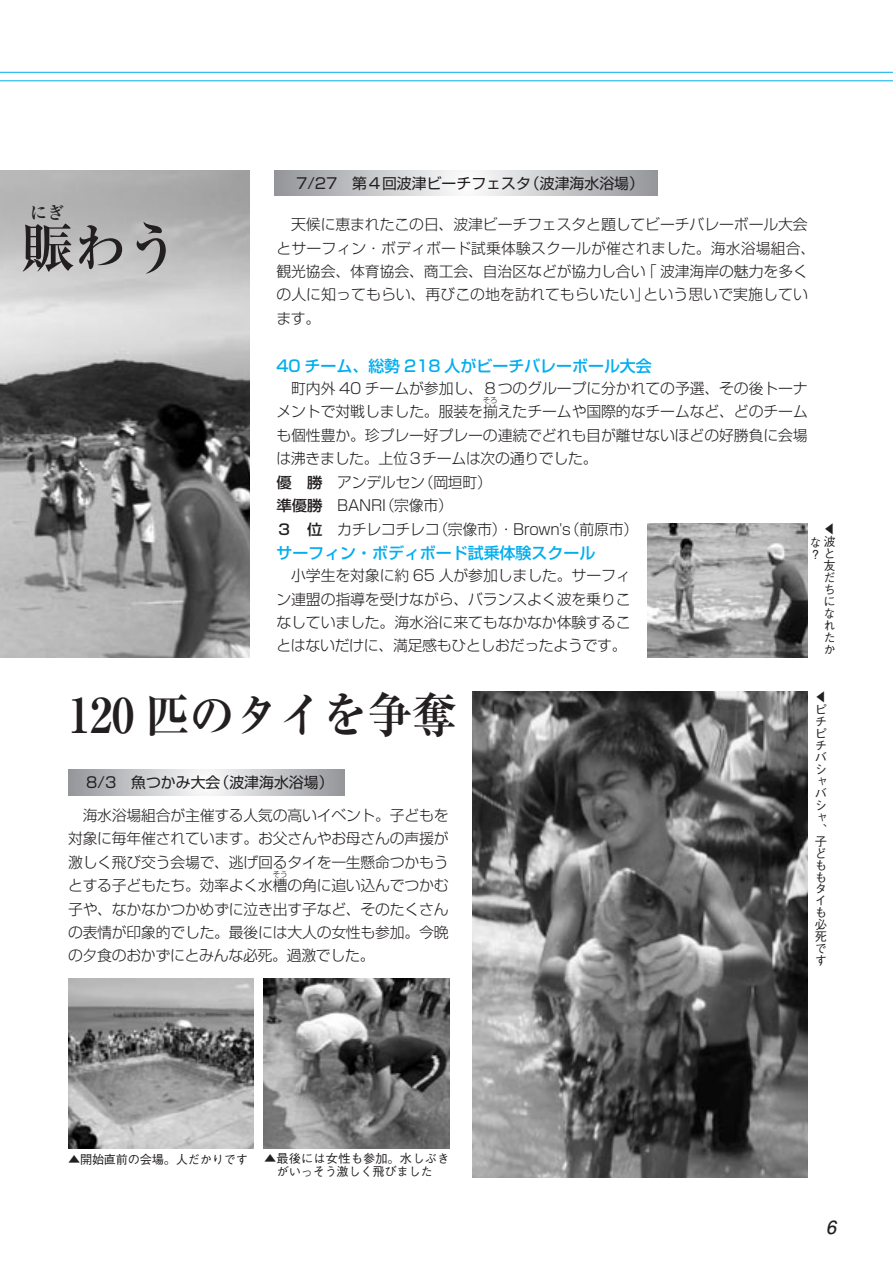
<style>
.page{position:relative;width:893px;height:1263px;background:#fff}
.page>*{position:absolute;margin:0;border:0;box-sizing:border-box;transform-origin:0 0}
.t1{font:700 53.1px "Ryumin Pro";color:#231f20}
.t2{font:700 47.85px "Ryumin Pro";letter-spacing:-.02em;color:#231f20;scale:.95 1}
.t3{font:italic 700 18px "Futo Go B101 Pro";color:#231f20}
.t4{font:700 16.95px "Ryumin Pro";color:#231f20}
.t5{font:500 15.9px "Shin Go Pro";color:#00aeef}
.t6{font:300 14.85px/23.4px "Shin Go Pro";letter-spacing:-.01em;color:#231f20;text-align:justify}
.t7{font:14.85px "Shin Go Pro";color:#231f20}
.t8{font:300 14.85px "Shin Go Pro";letter-spacing:.01em;color:#231f20}
.t9{font:500 12.15px/12px "Gothic BBB Pro";letter-spacing:-.02em;color:#231f20;text-align:justify}
.t10{font:500 12.15px "Gothic BBB Pro";letter-spacing:.015em;color:#231f20}
.t11{font:300 7.5px "Shin Go Pro";color:#231f20}
.s1{font-weight:500;font-size:14.7px}
</style>
<div class="page">
<img style="left:0;top:170px;width:249px;height:487px">
<hr style="left:0;top:72px;width:893px;height:1px;background:#00aeef">
<hr style="left:0;top:80px;width:893px;height:1px;background:#00aeef">
<svg style="left:68px;top:770px;width:276px;height:25px;background:#c7c8ca"></svg>
<img style="left:473px;top:691px;width:335px;height:487px">
<svg style="left:275px;top:170px;width:383px;height:26px;background:#c7c8ca"></svg>
<img style="left:648px;top:523px;width:160px;height:134px">
<img style="left:68px;top:978px;width:185px;height:170px">
<img style="left:264px;top:978px;width:185px;height:170px">
<p class="t4" style="left:30px;top:199px;width:36px">にぎ</p>
<h1 class="t1" style="left:21px;top:206px;width:161px">賑わう</h1>
<p class="t7" style="left:296px;top:171px;width:236px">7/27　第４回波津ビーチフェスタ</p>
<p class="t6" style="left:276px;top:211px;width:533px">　天候に恵まれたこの日、波津ビーチフェスタと題してビーチバレーボール大会</p>
<p class="t8" style="left:276px;top:236px;width:540px">とサーフィン・ボディボード試乗体験スクールが催されました。海水浴場組合、</p>
<p class="t6" style="left:276px;top:258px;width:533px">観光協会、体育協会、商工会、自治区などが協力し合い｢波津海岸の魅力を多く</p>
<p class="t6" style="left:644px;top:281px;width:166px">という思いで実施してい</p>
<p class="t7" style="left:525px;top:171px;width:121px">（波津海水浴場(</p>
<p class="t6" style="left:276px;top:281px;width:375px">の人に知ってもらい、再びこの地を訪れてもらいたい」ます。</p>
<p class="t5" style="left:276px;top:352px;width:377px">40 チーム、総勢 218 人がビーチバレーボール大会</p>
<p class="t6" style="left:276px;top:375px;width:533px">　町内外 40 チームが参加し、８つのグループに分かれての予選、その後トーナメントで対戦しました。服装を揃えたチームや国際的なチームなど、どのチーム</p>
<p class="t11" style="left:483px;top:394px;width:16px">そろ</p>
<p class="t6" style="left:276px;top:422px;width:533px">も個性豊か。珍プレー好プレーの連続でどれも目が離せないほどの好勝負に会場</p>
<p class="t6" style="left:276px;top:445px;width:323px">は沸きました。上位３チームは次の通りでした。</p>
<p class="t6" style="left:419px;top:469px;width:75px">（岡垣町(</p>
<p class="t6" style="left:380px;top:469px;width:75px;text-indent:-103px"><span class="s1">優　勝</span>　アンデルセン<br>（宗像市(</p>
<p class="t6" style="left:276px;top:492px;width:111px"><span class="s1">準優勝</span>　BANRI</p>
<p class="t6" style="left:433px;top:516px;width:206px">（宗像市）・Brown （s ' 前原市(</p>
<p class="t6" style="left:276px;top:516px;width:165px"><span class="s1">３　位</span>　カチレコチレコ</p>
<p class="t5" style="left:276px;top:540px;width:320px">サーフィン・ボディボード試乗体験スクール</p>
<p class="t6" style="left:276px;top:562px;width:356px">　小学生を対象に約 65 人が参加しました。サーフィン連盟の指導を受けながら、バランスよく波を乗りこなしていました。海水浴に来てもなかなか体験することはないだけに、満足感もひとしおだったようです。</p>
<h2 class="t2" style="left:68px;top:677px;width:411px">120 匹のタイを争奪</h2>
<p class="t7" style="left:86px;top:770px;width:136px">8/3　魚つかみ大会</p>
<p class="t6" style="left:68px;top:802px;width:382px">　海水浴場組合が主催する人気の高いイベント。子どもを対象に毎年催されています。お父さんやお母さんの声援が激しく飛び交う会場で、逃げ回るタイを一生懸命つかもうとする子どもたち。効率よく水槽の角に追い込んでつかむ</p>
<p class="t7" style="left:215px;top:770px;width:121px">（波津海水浴場(</p>
<p class="t11" style="left:273px;top:868px;width:16px">そう</p>
<p class="t6" style="left:68px;top:895px;width:382px">子や、なかなかつかめずに泣き出す子など、そのたくさんの表情が印象的でした。最後には大人の女性も参加。今晩の夕食のおかずにとみんな必死。過激でした。</p>
<p class="t9" style="left:68px;top:1151px;width:181px">▲開始直前の会場。人だかりです</p>
<p class="t10" style="left:264px;top:1148px;width:187px">▲最後には女性も参加。水しぶき</p>
<p class="t9" style="left:277px;top:1164px;width:157px">がいっそう激しく飛びました</p>
<p class="t9" style="left:822px;top:535px;width:13px;rotate:-90deg">▲</p>
<p class="t9" style="left:809px;top:528px;width:27px;line-height:23.9px;text-align:right">な波友</p>
<p class="t9" style="left:823px;top:570px;width:13px">だちになれたか</p>
<p class="t9" style="left:809px;top:546px;width:25px">? と</p>
<p class="t9" style="left:813px;top:703px;width:13px;rotate:-90deg">▲</p>
<p class="t9" style="left:815px;top:702px;width:13px">ピチピチバシャバシャ</p>
<p class="t9" style="left:815px;top:821px;width:13px">、</p>
<p class="t9" style="left:815px;top:833px;width:13px;text-align:left">子どももタイも必死です</p>
<p class="t3" style="left:826px;top:1212px;width:16px">6</p>
</div>
